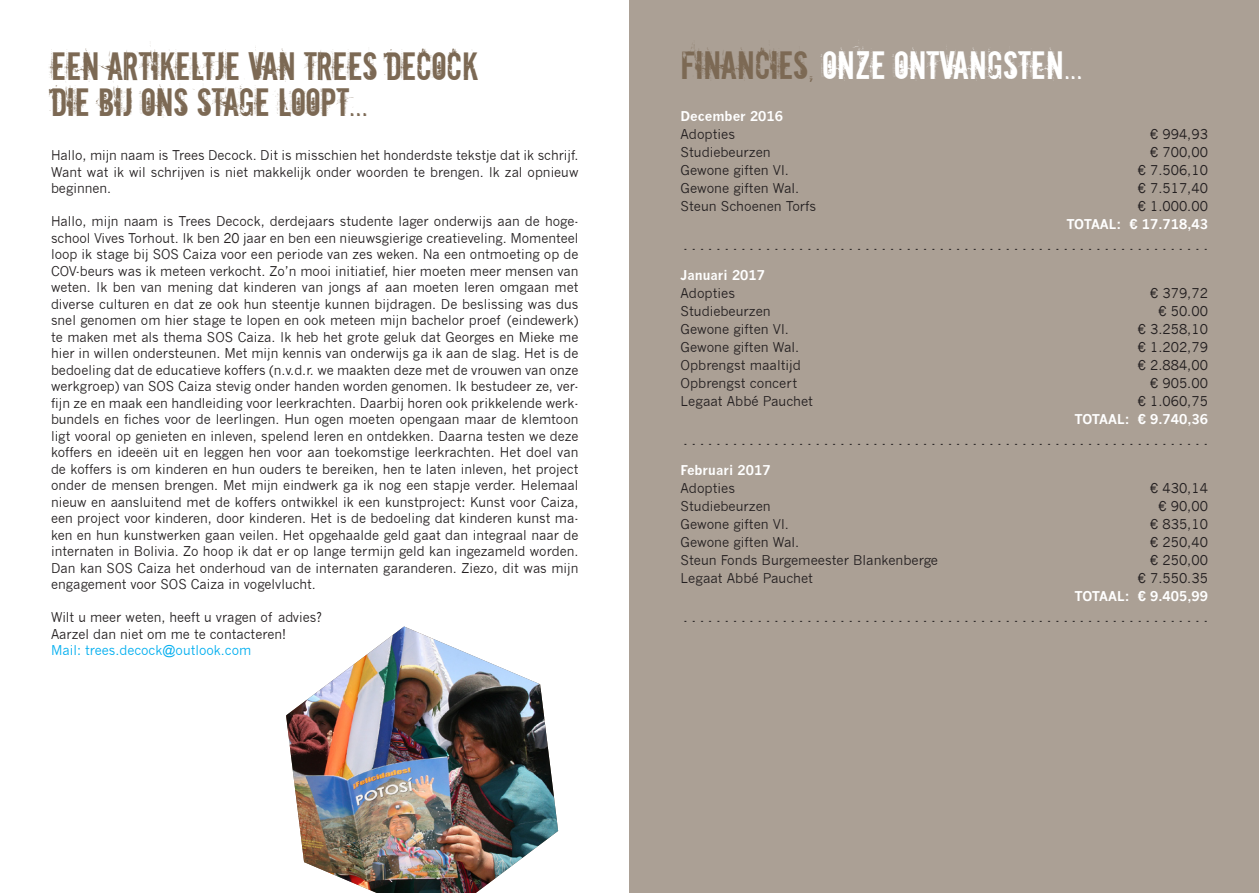
<style>
.page{position:relative;width:1259px;height:893px;background:#fff}
.page>*{position:absolute;margin:0;border:0;box-sizing:border-box;transform-origin:0 0}
.t1{font:37.5px "Downcome";color:#7c6954}
.t2{font:37.5px "Downcome";color:#fff}
.t3{font:13.2px/16.5px "News Gothic";color:#231f20;text-align:justify}
.t4{font:700 13.2px "News Gothic";color:#fff}
.t5{font:13.2px "News Gothic";color:#00aeef}
.s1{color:#7c6954}
</style>
<div class="page">
<div style="left:629px;top:0;width:630px;height:893px;background:#aba095"></div>
<img style="left:286px;top:626px;width:272px;height:267px">
<p class="t1" style="left:51px;top:41px;width:430px">EEN ARTIKELTJE VAN TREES DECOCK</p>
<p class="t1" style="left:51px;top:77px;width:318px">DIE BIJ ONS STAGE LOOPT...</p>
<p class="t3" style="left:51px;top:147px;width:529px">Hallo, mijn naam is Trees Decock. Dit is misschien het honderdste tekstje dat ik schrijf.<br>Want wat ik wil schrijven is niet makkelijk onder woorden te brengen. I k zal opnieuw beginnen.</p>
<p class="t3" style="left:51px;top:213px;width:529px">Hallo, mijn naam is Trees Decock, derdejaars studente lager onderwijs aan de hoge&shy;school Vives Torhout. I k ben 20 jaar en ben een nieuwsgierige creatieveling. Momenteel loop ik stage bij SOS Caiza voor een periode van zes weken. Na een ontmoeting op de COV-beurs was ik meteen verkocht. Zo’n mooi initiatief, hier moeten meer mensen van weten. I k ben van mening dat kinderen van jongs af aan moeten leren omgaan met diverse culturen en dat ze ook hun steentje kunnen bijdragen. De beslissing was dus snel genomen om hier stage te lopen en ook meteen mijn bachelor proef (eindewerk) te maken met als thema SOS Caiza. I k heb het grote geluk dat Georges en Mieke me hier in willen ondersteunen. Met mijn kennis van onderwijs ga ik aan de slag. Het is de bedoeling dat de educatieve koffers (n.v.d.r. we maakten deze met de vrouwen van onze werkgroep) van SOS Caiza stevig onder handen worden genomen. I k bestudeer ze, ver&shy;fijn ze en maak een handleiding voor leerkrachten. Daarbij horen ook prikkelende werk&shy;bundels en fiches voor de leerlingen. Hun ogen moeten opengaan maar de klemtoon ligt vooral op genieten en inleven, spelend leren en ontdekken. Daarna testen we deze koffers en ideeën uit en leggen hen voor aan toekomstige leerkrachten. Het doel van de koffers is om kinderen en hun ouders te bereiken, hen te laten inleven, het project onder de mensen brengen. Met mijn eindwerk ga ik nog een stapje verder. Helemaal nieuw en aansluitend met de koffers ontwikkel ik een kunstproject: Kunst voor Caiza, een project voor kinderen, door kinderen. Het is de bedoeling dat kinderen kunst ma&shy;ken en hun kunstwerken gaan veilen. Het opgehaalde geld gaat dan integraal naar de internaten in Bolivia. Zo hoop ik dat er op lange termijn geld kan ingezameld worden.<br>Dan kan SOS Caiza het onderhoud van de internaten garanderen. Ziezo, dit was mijn engagement voor SOS Caiza in vogelvlucht.</p>
<p class="t3" style="left:51px;top:609px;width:272px">Wilt u meer weten, heeft u vragen of advies?</p>
<p class="t3" style="left:51px;top:625px;width:236px">Aarzel dan niet om me te contacteren!</p>
<p class="t5" style="left:51px;top:643px;width:202px">Mail: trees.decock@outlook.com</p>
<p class="t2" style="left:680px;top:40px;width:404px"><span class="s1">FINANCIES,</span> ONZE ONTVANGSTEN...</p>
<p class="t4" style="left:680px;top:108px;width:104px">December 2016</p>
<p class="t3" style="left:680px;top:126px;width:56px">Adopties</p>
<p class="t3" style="left:1150px;top:126px;width:59px">€ 994,93</p>
<p class="t3" style="left:680px;top:144px;width:92px">Studiebeurzen</p>
<p class="t3" style="left:1150px;top:144px;width:59px">€ 700,00</p>
<p class="t3" style="left:680px;top:162px;width:110px">Gewone giften Vl.</p>
<p class="t3" style="left:1137px;top:162px;width:72px">€ 7.506,10</p>
<p class="t3" style="left:680px;top:180px;width:120px">Gewone giften Wal.</p>
<p class="t3" style="left:1137px;top:180px;width:72px">€ 7.517,40</p>
<p class="t3" style="left:680px;top:198px;width:137px">Steun Schoenen Torfs</p>
<p class="t3" style="left:1137px;top:198px;width:72px">€ 1.000.00</p>
<p class="t4" style="left:1066px;top:216px;width:143px">TOTAAL: € 17.718,43</p>
<p class="t3" style="left:683px;top:240px;width:526px">- - - - - - - - - - - - - - - - - - - - - - - - - - - - - - - - - - - - - - - - - - - - - - - - - - - - - - - - - - - - - - - -</p>
<p class="t4" style="left:680px;top:267px;width:86px">Januari 2017</p>
<p class="t3" style="left:680px;top:285px;width:56px">Adopties</p>
<p class="t3" style="left:1150px;top:285px;width:59px">€ 379,72</p>
<p class="t3" style="left:680px;top:303px;width:92px">Studiebeurzen</p>
<p class="t3" style="left:1158px;top:303px;width:51px">€ 50.00</p>
<p class="t3" style="left:680px;top:321px;width:110px">Gewone giften Vl.</p>
<p class="t3" style="left:1137px;top:321px;width:72px">€ 3.258,10</p>
<p class="t3" style="left:680px;top:339px;width:120px">Gewone giften Wal.</p>
<p class="t3" style="left:1137px;top:339px;width:72px">€ 1.202,79</p>
<p class="t3" style="left:680px;top:357px;width:122px">Opbrengst maaltijd</p>
<p class="t3" style="left:1137px;top:357px;width:72px">€ 2.884,00</p>
<p class="t3" style="left:680px;top:375px;width:118px">Opbrengst concert</p>
<p class="t3" style="left:1150px;top:375px;width:59px">€ 905.00</p>
<p class="t3" style="left:680px;top:393px;width:134px">Legaat Abbé Pauchet</p>
<p class="t3" style="left:1137px;top:393px;width:72px">€ 1.060,75</p>
<p class="t4" style="left:1074px;top:411px;width:135px">TOTAAL: € 9.740,36</p>
<p class="t3" style="left:683px;top:435px;width:526px">- - - - - - - - - - - - - - - - - - - - - - - - - - - - - - - - - - - - - - - - - - - - - - - - - - - - - - - - - - - - - - - -</p>
<p class="t4" style="left:680px;top:462px;width:92px">Februari 2017</p>
<p class="t3" style="left:680px;top:480px;width:56px">Adopties</p>
<p class="t3" style="left:1150px;top:480px;width:59px">€ 430,14</p>
<p class="t3" style="left:680px;top:498px;width:92px">Studiebeurzen</p>
<p class="t3" style="left:1158px;top:498px;width:51px">€ 90,00</p>
<p class="t3" style="left:680px;top:516px;width:110px">Gewone giften Vl.</p>
<p class="t3" style="left:1150px;top:516px;width:59px">€ 835,10</p>
<p class="t3" style="left:680px;top:534px;width:120px">Gewone giften Wal.</p>
<p class="t3" style="left:1150px;top:534px;width:59px">€ 250,40</p>
<p class="t3" style="left:680px;top:552px;width:259px">Steun Fonds Burgemeester Blankenberge</p>
<p class="t3" style="left:1150px;top:552px;width:59px">€ 250,00</p>
<p class="t3" style="left:680px;top:570px;width:134px">Legaat Abbé Pauchet</p>
<p class="t3" style="left:1137px;top:570px;width:72px">€ 7.550.35</p>
<p class="t4" style="left:1074px;top:588px;width:135px">TOTAAL: € 9.405,99</p>
<p class="t3" style="left:683px;top:612px;width:526px">- - - - - - - - - - - - - - - - - - - - - - - - - - - - - - - - - - - - - - - - - - - - - - - - - - - - - - - - - - - - - - - -</p>
</div>
